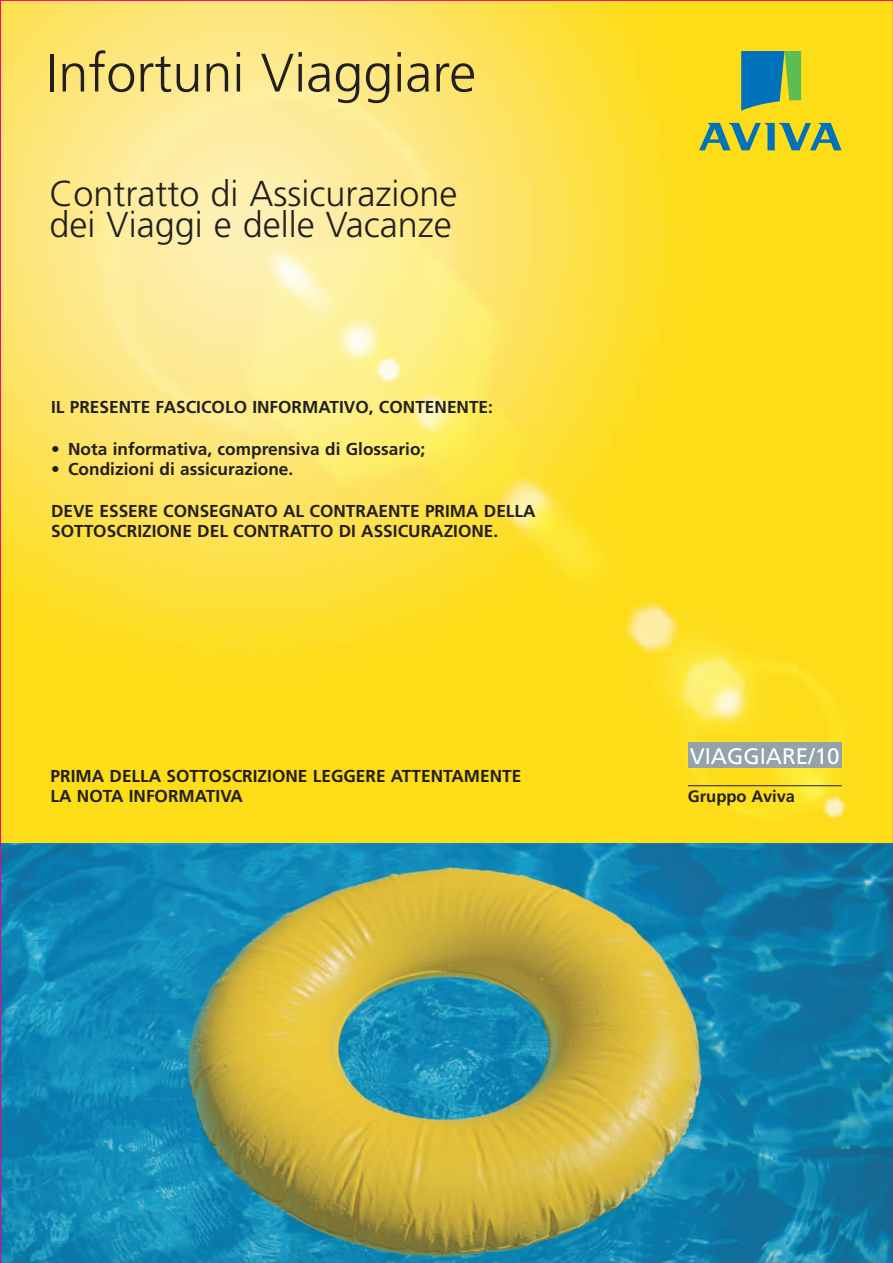
<style>
.page{position:relative;width:893px;height:1263px;background:#fff}
.page>*{position:absolute;margin:0;border:0;box-sizing:border-box;transform-origin:0 0}
.t1{font:300 54px "Frutiger";color:#231f20}
.t2{font:300 36px/31.5px "Frutiger";color:#231f20}
.t3{font:22.5px "Frutiger";color:#fff}
.t4{font:700 17.25px/20.7px "Frutiger";color:#231f20}
.t5{font:700 16.5px "Frutiger";color:#231f20}
</style>
<div class="page">
<img style="left:2px;top:2px;width:889px;height:1259px">
<hr style="left:688px;top:785px;width:153px;height:1px;background:#231f20">
<svg style="left:741px;top:51px;width:60px;height:60px;background:#439587"></svg>
<svg style="left:699px;top:123px;width:142px;height:27px;background:#8ead5f"></svg>
<div style="left:688px;top:742px;width:153px;height:26px;background:#94a2aa"></div>
<svg style="left:0;top:0;width:1px;height:1263px"></svg>
<svg style="left:892px;top:0;width:1px;height:1263px"></svg>
<svg style="left:42px;top:1262px;width:844px;height:1px"></svg>
<h1 class="t1" style="left:46px;top:51px;width:431px">Infortuni Viaggiare</h1>
<h2 class="t2" style="left:50px;top:180px;width:410px">Contratto di Assicurazione dei Viaggi e delle Vacanze</h2>
<p class="t4" style="left:51px;top:398px;width:443px">IL PRESENTE FASCICOLO INFORMATIVO, CONTENENTE:</p>
<p class="t4" style="left:51px;top:439px;width:376px">• Nota informativa, comprensiva di Glossario;</p>
<p class="t4" style="left:51px;top:460px;width:244px">• Condizioni di assicurazione.</p>
<p class="t4" style="left:51px;top:502px;width:486px">DEVE ESSERE CONSEGNATO AL CONTRAENTE PRIMA DELLA<br>SOTTOSCRIZIONE DEL CONTRATTO DI ASSICURAZIONE.</p>
<p class="t4" style="left:51px;top:766px;width:472px">PRIMA DELLA SOTTOSCRIZIONE LEGGERE ATTENTAMENTE<br>LA NOTA INFORMATIVA</p>
<h3 class="t3" style="left:690px;top:747px;width:152px">VIAGGIARE/10</h3>
<p class="t5" style="left:688px;top:790px;width:109px">Gruppo Aviva</p>
</div>
